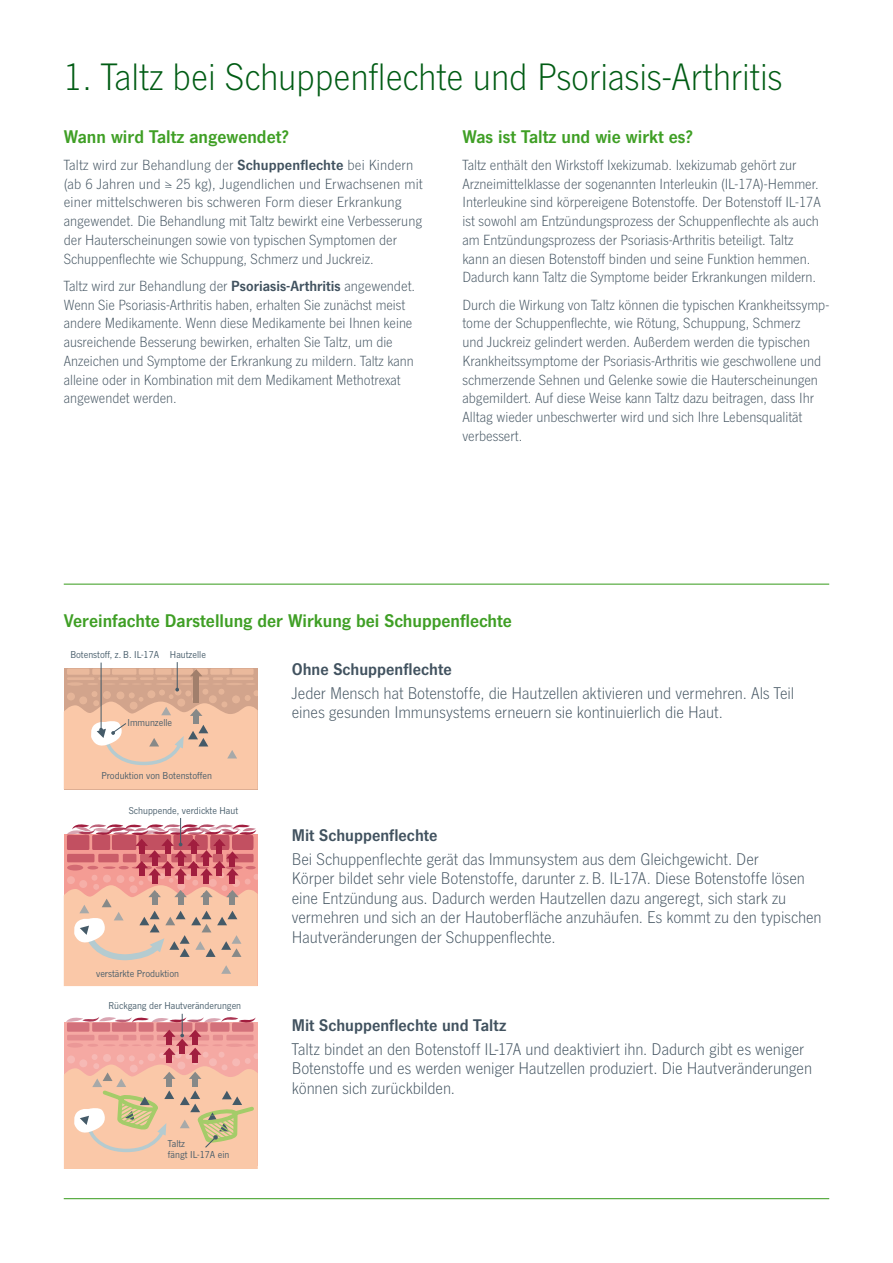
<style>
.page{position:relative;width:893px;height:1263px;background:#fff}
.page>*{position:absolute;margin:0;border:0;box-sizing:border-box;transform-origin:0 0}
.t1{font:300 39px "News Gothic LT Std";color:#005c14}
.t2{font:700 18.75px "News Gothic LT Std";color:#3f9f25}
.t3{font:300 17.25px/19.5px "News Gothic LT Std";color:#41525f}
.t4{font:700 17.25px "News Gothic LT Std";letter-spacing:.005em;color:#41525f}
.t5{font:300 15px/18.8px "News Gothic LT Std";color:#41525f}
.t6{font:10.2px/11.2px "News Gothic LT Std";color:#445a68}
.s1{font-weight:700}
</style>
<div class="page">
<svg style="left:64px;top:662px;width:194px;height:127px;background:#ebc0a5"></svg>
<svg style="left:64px;top:818px;width:194px;height:168px;background:#e5a89c"></svg>
<svg style="left:64px;top:1014px;width:194px;height:154px;background:#eab8a3"></svg>
<hr style="left:64px;top:584px;width:765px;height:1px;background:#3f9f25">
<hr style="left:64px;top:1198px;width:765px;height:1px;background:#3f9f25">
<h1 class="t1" style="left:64px;top:57px;width:720px">1. Taltz bei Schuppenflechte und Psoriasis-Arthritis</h1>
<p class="t2" style="left:64px;top:126px;width:227px">Wann wird Taltz angewendet?</p>
<p class="t5" style="left:64px;top:156px;width:360px">Taltz wird zur Behandlung der <span class="s1">Schuppenflechte</span> bei Kindern (ab 6 Jahren und ≥ 25 kg), Jugendlichen und Erwachsenen mit einer mittelschweren bis schweren Form dieser Erkrankung angewendet. Die Behandlung mit Taltz bewirkt eine Verbesserung der Hauterscheinungen sowie von typischen Symptomen der Schuppenflechte wie Schuppung, Schmerz und Juckreiz.</p>
<p class="t5" style="left:64px;top:277px;width:353px">Taltz wird zur Behandlung der <span class="s1">Psoriasis-Arthritis</span> angewendet.<br>Wenn Sie Psoriasis-Arthritis haben, erhalten Sie zunächst meist andere Medikamente. Wenn diese Medikamente bei Ihnen keine ausreichende Besserung bewirken, erhalten Sie Taltz, um die Anzeichen und Symptome der Erkrankung zu mildern. Taltz kann alleine oder in Kombination mit dem Medikament Methotrexat angewendet werden.</p>
<p class="t2" style="left:462px;top:126px;width:232px">Was ist Taltz und wie wirkt es?</p>
<p class="t5" style="left:462px;top:156px;width:360px">Taltz enthält den Wirkstoff Ixekizumab. Ixekizumab gehört zur Arzneimittelklasse der sogenannten Interleukin (IL-17A)-Hemmer.<br>Interleukine sind körpereigene Botenstoffe. Der Botenstoff IL-17A ist sowohl am Entzündungsprozess der Schuppenflechte als auch am Entzündungsprozess der Psoriasis-Arthritis beteiligt. Taltz kann an diesen Botenstoff binden und seine Funktion hemmen.<br>Dadurch kann Taltz die Symptome beider Erkrankungen mildern.</p>
<p class="t5" style="left:462px;top:295px;width:368px">Durch die Wirkung von Taltz können die typischen Krankheitssymp&shy;tome der Schuppenflechte, wie Rötung, Schuppung, Schmerz<br>und Juckreiz gelindert werden. Außerdem werden die typischen Krankheitssymptome der Psoriasis-Arthritis wie geschwollene und schmerzende Sehnen und Gelenke sowie die Hauterscheinungen abgemildert. Auf diese Weise kann Taltz dazu beitragen, dass Ihr Alltag wieder unbeschwerter wird und sich Ihre Lebensqualität verbessert.</p>
<p class="t2" style="left:64px;top:610px;width:450px">Vereinfachte Darstellung der Wirkung bei Schuppenflechte</p>
<p class="t6" style="left:70px;top:649px;width:137px">Botenstoff, z. B. IL-17A Hautzelle</p>
<p class="t6" style="left:127px;top:717px;width:46px">Immunzelle</p>
<p class="t6" style="left:101px;top:770px;width:112px">Produktion von Botenstoffen</p>
<p class="t6" style="left:129px;top:805px;width:111px">Schuppende, verdickte Haut</p>
<p class="t6" style="left:96px;top:968px;width:84px">verstärkte Produktion</p>
<p class="t6" style="left:109px;top:1000px;width:134px">Rückgang der Hautveränderungen</p>
<p class="t6" style="left:168px;top:1138px;width:63px">Taltz<br>fängt IL-17A ein</p>
<p class="t4" style="left:292px;top:659px;width:161px">Ohne Schuppenflechte</p>
<p class="t3" style="left:292px;top:683px;width:504px">Jeder Mensch hat Botenstoffe, die Hautzellen aktivieren und vermehren. Als Teil eines gesunden Immunsystems erneuern sie kontinuierlich die Haut.</p>
<p class="t4" style="left:292px;top:825px;width:147px">Mit Schuppenflechte</p>
<p class="t3" style="left:292px;top:849px;width:531px">Bei Schuppenflechte gerät das Immunsystem aus dem Gleichgewicht. Der<br>Körper bildet sehr viele Botenstoffe, darunter z.B. IL-17A. Diese Botenstoffe lösen eine Entzündung aus. Dadurch werden Hautzellen dazu angeregt, sich stark zu vermehren und sich an der Hautoberfläche anzuhäufen. Es kommt zu den typischen Hautveränderungen der Schuppenflechte.</p>
<p class="t4" style="left:292px;top:1016px;width:216px">Mit Schuppenflechte und Taltz</p>
<p class="t3" style="left:292px;top:1040px;width:522px">Taltz bindet an den Botenstoff IL-17A und deaktiviert ihn. Dadurch gibt es weniger<br>Botenstoffe und es werden weniger Hautzellen produziert. Die Hautveränderungen können sich zurückbilden.</p>
</div>
